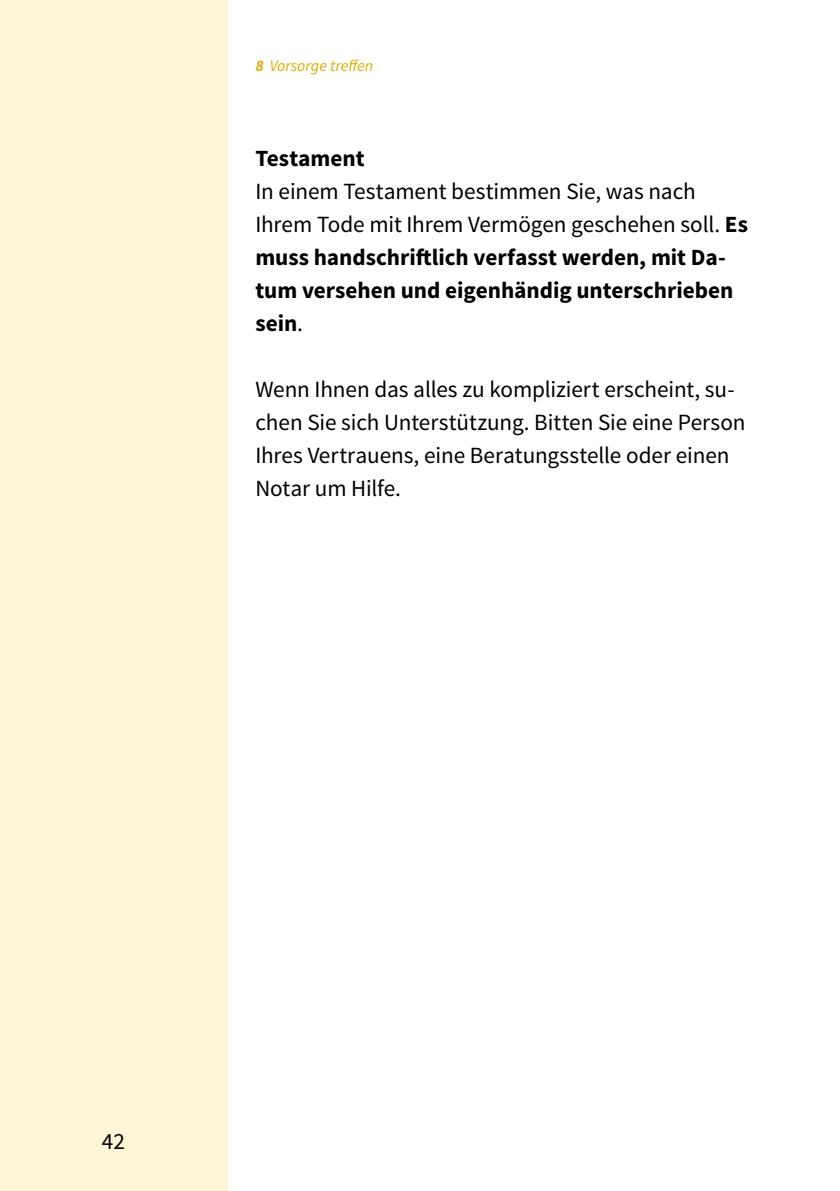
<style>
.page{position:relative;width:840px;height:1191px;background:#fff}
.page>*{position:absolute;margin:0;border:0;box-sizing:border-box;transform-origin:0 0}
.t1{font:700 23.2px/33px "Source Sans Pro";color:#000}
.t2{font:23.2px/33px "Source Sans Pro";letter-spacing:-.005em;color:#000}
.t3{font:italic 16px "Source Sans Pro";color:#d7ae00}
.s1{font-weight:700}
.s2{font-weight:400}
</style>
<div class="page">
<div style="left:0;top:0;width:227px;height:1191px;background:#fff5d7"></div>
<p class="t3" style="left:255px;top:56px;width:119px"><span class="s1">8</span> Vorsorge treffen</p>
<p class="t1" style="left:255px;top:142px;width:111px">Testament</p>
<p class="t1" style="left:255px;top:175px;width:494px"><span class="s2">In einem Testament bestimmen Sie, was nach Ihrem Tode mit Ihrem Vermögen geschehen soll.</span> Es muss handschriftlich verfasst werden, mit Da&shy;tum versehen und eigenhändig unterschrieben sein<span class="s2">.</span></p>
<p class="t2" style="left:255px;top:373px;width:491px">Wenn Ihnen das alles zu kompliziert erscheint, su&shy;chen Sie sich Unterstützung. Bitten Sie eine Person Ihres Vertrauens, eine Beratungsstelle oder einen Notar um Hilfe.</p>
<p class="t2" style="left:102px;top:1125px;width:25px">42</p>
</div>
